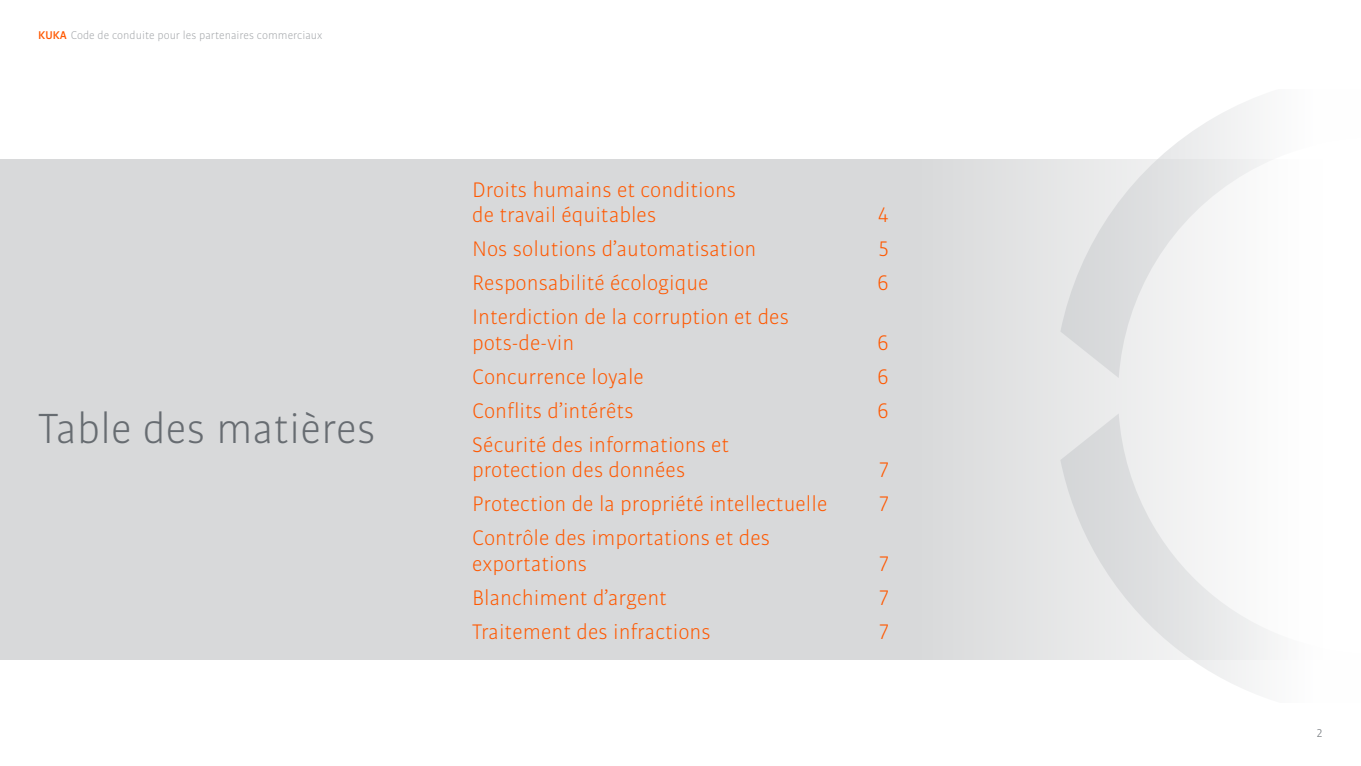
<style>
.page{position:relative;width:1361px;height:766px;background:#fff}
.page>*{position:absolute;margin:0;border:0;box-sizing:border-box;transform-origin:0 0}
.t1{font:45px "KUK Aii Bulo";color:#676c71}
.t2{font:22.5px/25.5px "KUK Aii Bulo";color:#ff5800}
.t3{font:12px "KUK Aii Bulo";color:#a4a7aa}
.t4{font:12px "KUK Aii Bulo";color:#676c71}
.s1{font-weight:700;color:#ff5800}
</style>
<div class="page">
<div style="left:0;top:159px;width:1322px;height:500px;background:#d8d9da"></div>
<svg style="left:1060px;top:100px;width:262px;height:278px;fill:#f4f5f5"></svg>
<svg style="left:1060px;top:413px;width:262px;height:279px"></svg>
<p class="t3" style="left:38px;top:27px;width:286px"><span class="s1">KUKA</span> Code de conduite pour les partenaires commerciaux</p>
<h1 class="t1" style="left:38px;top:400px;width:339px">Table des matières</h1>
<p class="t2" style="left:472px;top:176px;width:266px">Droits humains et conditions de travail équitables</p>
<p class="t2" style="left:877px;top:201px;width:13px">4</p>
<p class="t2" style="left:472px;top:235px;width:286px">Nos solutions d’automatisation</p>
<p class="t2" style="left:878px;top:235px;width:12px">5</p>
<p class="t2" style="left:472px;top:269px;width:238px">Responsabilité écologique</p>
<p class="t2" style="left:877px;top:269px;width:13px">6</p>
<p class="t2" style="left:472px;top:303px;width:318px">Interdiction de la corruption et des pots-de-vin</p>
<p class="t2" style="left:877px;top:329px;width:13px">6</p>
<p class="t2" style="left:472px;top:363px;width:173px">Concurrence loyale</p>
<p class="t2" style="left:877px;top:363px;width:13px">6</p>
<p class="t2" style="left:472px;top:397px;width:163px">Conflits d’intérêts</p>
<p class="t2" style="left:877px;top:397px;width:13px">6</p>
<p class="t2" style="left:472px;top:431px;width:259px">Sécurité des informations et protection des données</p>
<p class="t2" style="left:880px;top:456px;width:10px">7</p>
<p class="t2" style="left:472px;top:490px;width:357px">Protection de la propriété intellectuelle</p>
<p class="t2" style="left:880px;top:490px;width:10px">7</p>
<p class="t2" style="left:472px;top:524px;width:300px">Contrôle des importations et des exportations</p>
<p class="t2" style="left:880px;top:550px;width:7px">7</p>
<p class="t2" style="left:472px;top:584px;width:196px">Blanchiment d’argent</p>
<p class="t2" style="left:880px;top:584px;width:10px">7</p>
<p class="t2" style="left:472px;top:618px;width:240px">Traitement des infractions</p>
<p class="t2" style="left:880px;top:618px;width:10px">7</p>
<p class="t4" style="left:1317px;top:725px;width:7px">2</p>
</div>
